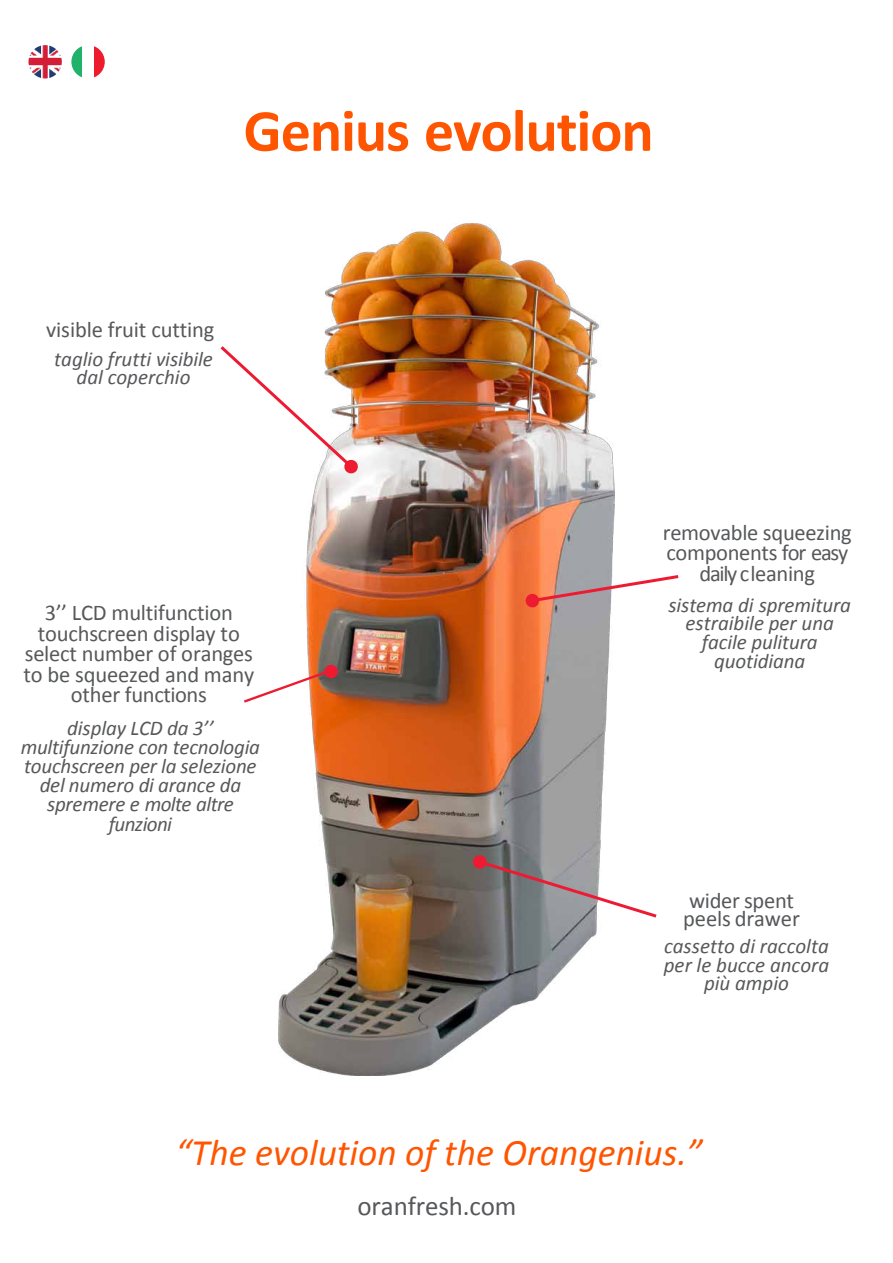
<style>
.page{position:relative;width:893px;height:1263px;background:#fff}
.page>*{position:absolute;margin:0;border:0;box-sizing:border-box;transform-origin:0 0}
.t1{font:700 60px "Calibri";letter-spacing:-.015em;color:#f50}
.t2{font:italic 37.5px "Calibri";color:#f50}
.t3{font:27px "Calibri";letter-spacing:-.005em;color:#57585a}
.t4{font:22.5px/20.5px "Calibri";letter-spacing:-.01em;color:#57585a;text-align:center}
.t5{font:italic 21px/19px "Calibri";letter-spacing:-.005em;color:#57585a;text-align:center}
</style>
<div class="page">
<img style="left:279px;top:223px;width:335px;height:853px">
<svg style="left:220px;top:343px;width:139px;height:131px"></svg>
<svg style="left:472px;top:854px;width:185px;height:66px"></svg>
<svg style="left:525px;top:573px;width:154px;height:35px"></svg>
<svg style="left:244px;top:664px;width:95px;height:40px"></svg>
<img style="left:28px;top:45px;width:34px;height:33px;border-radius:17px">
<svg style="left:95px;top:46px;width:10px;height:31px"></svg>
<svg style="left:71px;top:46px;width:10px;height:31px"></svg>
<h1 class="t1" style="left:244px;top:92px;width:412px">Genius evolution</h1>
<p class="t4" style="left:46px;top:319px;width:170px">visible fruit cutting</p>
<p class="t5" style="left:54px;top:349px;width:160px;line-height:18.3px">taglio frutti visibile dal coperchio</p>
<p class="t4" style="left:24px;top:602px;width:232px">3’’ LCD multifunction touchscreen display to select number of oranges to be squeezed and many other functions</p>
<p class="t5" style="left:21px;top:718px;width:241px">display LCD da 3’’ multifunzione con tecnologia touchscreen per la selezione del numero di arance da spremere e molte altre funzioni</p>
<p class="t4" style="left:663px;top:523px;width:190px">removable squeezing components for easy daily cleaning</p>
<p class="t5" style="left:669px;top:594px;width:184px">sistema di spremitura estraibile per una facile pulitura quotidiana</p>
<p class="t4" style="left:683px;top:891px;width:118px;line-height:18.6px;text-align:left">wider spent peels drawer</p>
<p class="t5" style="left:664px;top:936px;width:167px;line-height:18.3px">cassetto di raccolta per le bucce ancora più ampio</p>
<h2 class="t2" style="left:176px;top:1126px;width:528px">“The evolution of the Orangenius.”</h2>
<p class="t3" style="left:358px;top:1189px;width:161px">oranfresh.com</p>
</div>
